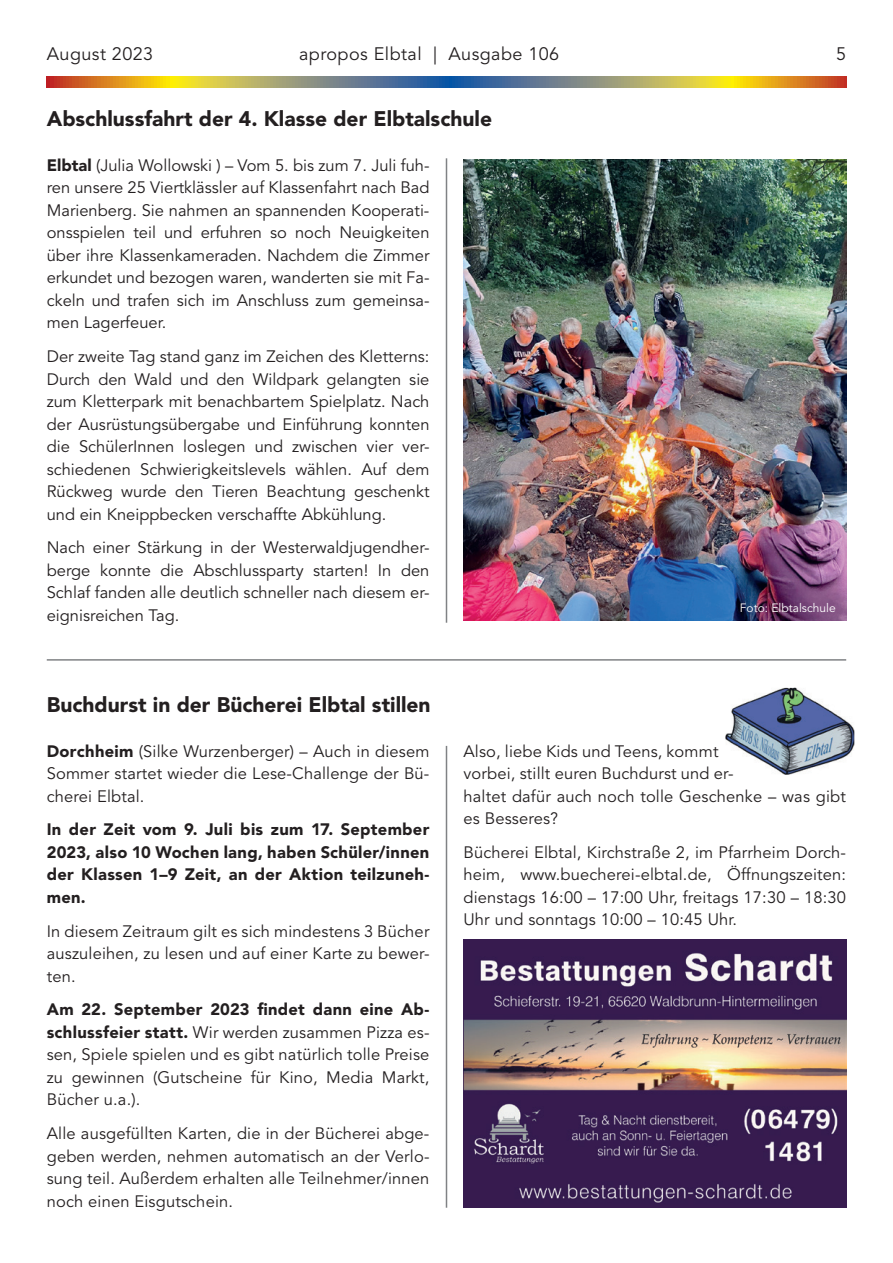
<style>
.page{position:relative;width:893px;height:1263px;background:#fff}
.page>*{position:absolute;margin:0;border:0;box-sizing:border-box;transform-origin:0 0}
.t1{font:900 21px "Avenir LT Std";color:#231f20}
.t2{font:18px "Avenir LT Std";letter-spacing:.025em;color:#231f20}
.t3{font:16.5px/22.5px "Avenir LT Std";letter-spacing:.01em;color:#231f20;text-align:justify}
.t4{font:900 16.5px/22.5px "Avenir LT Std";letter-spacing:.02em;color:#231f20;text-align:justify}
.t5{font:12px "Avenir LT Std";color:#fff}
.s1{font-weight:900}
</style>
<div class="page">
<svg style="left:47px;top:77px;width:799px;height:10px;background:#a3935b"></svg>
<hr style="left:446px;top:746px;width:1px;height:462px;background:#808285">
<img style="left:725px;top:688px;width:129px;height:87px">
<hr style="left:446px;top:158px;width:1px;height:465px;background:#808285">
<hr style="left:47px;top:659px;width:799px;height:2px;background:#808285">
<img style="left:463px;top:159px;width:383px;height:462px">
<img style="left:464px;top:940px;width:382px;height:268px">
<p class="t2" style="left:47px;top:44px;width:108px">August 2023</p>
<p class="t2" style="left:299px;top:44px;width:262px">apropos Elbtal | Ausgabe 106</p>
<p class="t2" style="left:836px;top:44px;width:12px">5</p>
<p class="t1" style="left:47px;top:106px;width:447px">Abschlussfahrt der 4. Klasse der Elbtalschule</p>
<p class="t3" style="left:47px;top:154px;width:384px"><span class="s1">Elbtal</span> (Julia Wollowski ) – Vom 5. bis zum 7. Juli fuh&shy;ren unsere 25 Viertklässler auf Klassenfahrt nach Bad Marienberg. Sie nahmen an spannenden Kooperati&shy;onsspielen teil und erfuhren so noch Neuigkeiten über ihre Klassenkameraden. Nachdem die Zimmer erkundet und bezogen waren, wanderten sie mit Fa&shy;ckeln und trafen sich im Anschluss zum gemeinsa&shy;men Lagerfeuer.</p>
<p class="t3" style="left:47px;top:346px;width:384px">Der zweite Tag stand ganz im Zeichen des Kletterns:<br>Durch den Wald und den Wildpark gelangten sie zum Kletterpark mit benachbartem Spielplatz. Nach der Ausrüstungsübergabe und Einführung konnten die SchülerInnen loslegen und zwischen vier ver&shy;schiedenen Schwierigkeitslevels wählen. Auf dem Rückweg wurde den Tieren Beachtung geschenkt und ein Kneippbecken verschaffte Abkühlung.</p>
<p class="t3" style="left:47px;top:537px;width:384px">Nach einer Stärkung in der Westerwaldjugendher&shy;berge konnte die Abschlussparty starten! In den Schlaf fanden alle deutlich schneller nach diesem er&shy;eignisreichen Tag.</p>
<p class="t1" style="left:47px;top:692px;width:385px">Buchdurst in der Bücherei Elbtal stillen</p>
<p class="t5" style="left:740px;top:600px;width:97px">Foto: Elbtalschule</p>
<p class="t3" style="left:47px;top:740px;width:384px"><span class="s1">Dorchheim</span> (Silke Wurzenberger) – Auch in diesem Sommer startet wieder die Lese-Challenge der Bü&shy;cherei Elbtal.</p>
<p class="t4" style="left:47px;top:818px;width:384px">In der Zeit vom 9. Juli bis zum 17. September 2023, also 10 Wochen lang, haben Schüler/innen der Klassen 1–9 Zeit, an der Aktion teilzuneh&shy;men.</p>
<p class="t3" style="left:47px;top:920px;width:384px">In diesem Zeitraum gilt es sich mindestens 3 Bücher auszuleihen, zu lesen und auf einer Karte zu bewer&shy;ten.</p>
<p class="t3" style="left:47px;top:999px;width:384px"><span class="s1">Am 22. September 2023 findet dann eine Ab&shy;schlussfeier statt.</span> Wir werden zusammen Pizza es&shy;sen, Spiele spielen und es gibt natürlich tolle Preise zu gewinnen (Gutscheine für Kino, Media Markt, Bücher u.a.).</p>
<p class="t3" style="left:47px;top:1123px;width:384px">Alle ausgefüllten Karten, die in der Bücherei abge&shy;geben werden, nehmen automatisch an der Verlo&shy;sung teil. Außerdem erhalten alle Teilnehmer/innen noch einen Eisgutschein.</p>
<p class="t3" style="left:463px;top:740px;width:384px;text-align:left">Also, liebe Kids und Teens, kommt<br>vorbei, stillt euren Buchdurst und er-<br>haltet dafür auch noch tolle Geschenke – was gibt es Besseres?</p>
<p class="t3" style="left:463px;top:841px;width:384px">Bücherei Elbtal, Kirchstraße 2, im Pfarrheim Dorch&shy;heim, www.buecherei-elbtal.de, Öffnungszeiten: dienstags 16:00 – 17:00 Uhr, freitags 17:30 – 18:30<br>Uhr und sonntags 10:00 – 10:45 Uhr.</p>
</div>
